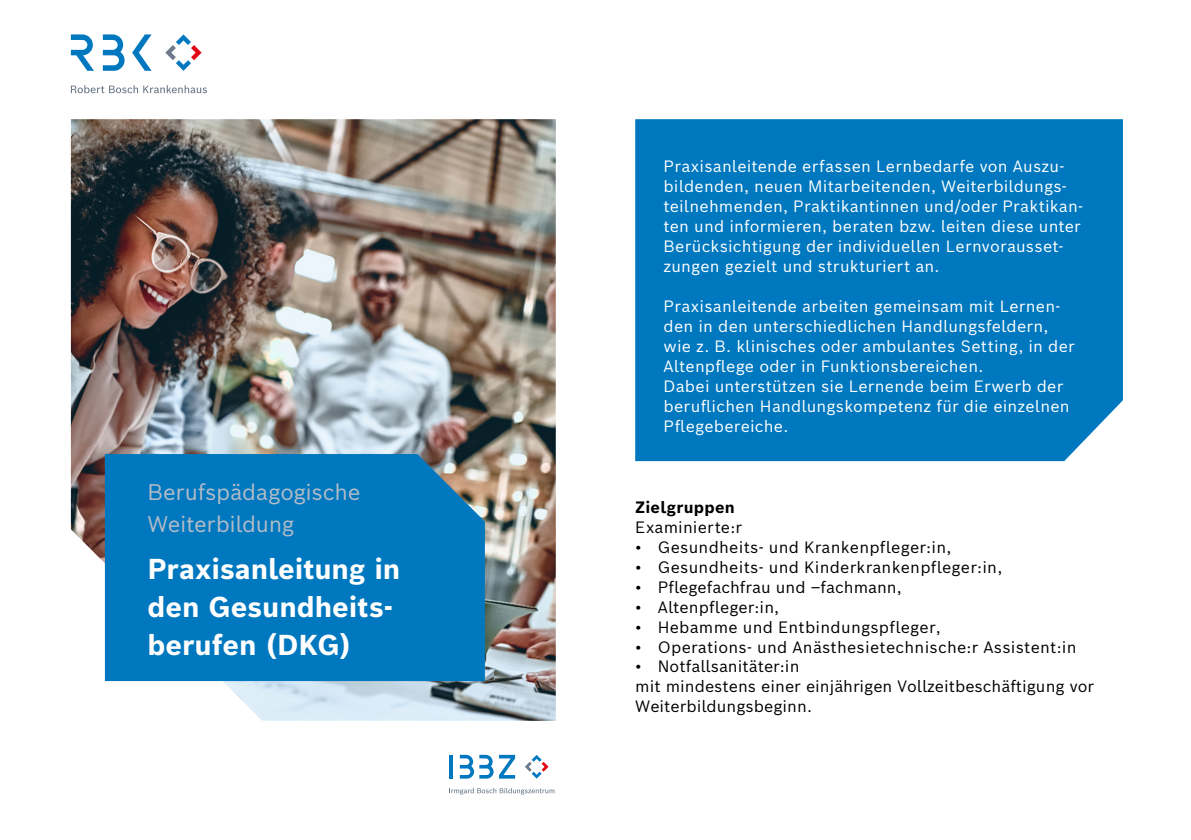
<style>
.page{position:relative;width:1191px;height:840px;background:#fff}
.page>*{position:absolute;margin:0;border:0;box-sizing:border-box;transform-origin:0 0}
.t1{font:700 28px/38px "Bosch Sans";color:#fff}
.t2{font:22px/32px "Bosch Sans";letter-spacing:-.015em;color:#b3bcc7}
.t3{font:16px/20px "Bosch Sans";letter-spacing:.015em;color:#fff}
.t4{font:16px/20px "Bosch Sans";letter-spacing:.015em;color:#000}
.t5{font:700 16px "Bosch Sans";letter-spacing:.02em;color:#000}
</style>
<div class="page">
<svg style="left:165px;top:34px;width:37px;height:37px"></svg>
<svg style="left:132px;top:34px;width:20px;height:37px"></svg>
<svg style="left:71px;top:34px;width:23px;height:37px"></svg>
<svg style="left:103px;top:34px;width:22px;height:37px"></svg>
<svg style="left:71px;top:85px;width:136px;height:8px"></svg>
<img style="left:71px;top:119px;width:485px;height:601px">
<div style="left:105px;top:454px;width:380px;height:226px;background:#0078bf"></div>
<svg style="left:525px;top:755px;width:23px;height:23px"></svg>
<svg style="left:460px;top:754px;width:33px;height:24px"></svg>
<hr style="left:449px;top:754px;width:4px;height:24px;background:#0078bf">
<svg style="left:499px;top:754px;width:16px;height:24px"></svg>
<svg style="left:449px;top:788px;width:105px;height:6px"></svg>
<div style="left:635px;top:119px;width:488px;height:342px;background:#0078bf"></div>
<h2 class="t2" style="left:147px;top:474px;width:214px">Berufspädagogische<br>Weiterbildung</h2>
<h1 class="t1" style="left:147px;top:547px;width:254px">Praxisanleitung in den Gesundheits&shy;berufen (DKG)</h1>
<p class="t3" style="left:663px;top:155px;width:421px">Praxisanleitende erfassen Lernbedarfe von Auszu&shy;bildenden, neuen Mitarbeitenden, Weiterbildungs&shy;teilnehmenden, Praktikantinnen und/oder Praktikan&shy;ten und informieren, beraten bzw. leiten diese unter Berücksichtigung der individuellen Lernvorausset&shy;zungen gezielt und strukturiert an.</p>
<p class="t3" style="left:663px;top:295px;width:413px">Praxisanleitende arbeiten gemeinsam mit Lernen&shy;den in den unterschiedlichen Handlungsfeldern, wie z. B. klinisches oder ambulantes Setting, in der Altenpflege oder in Funktionsbereichen.<br>Dabei unterstützen sie Lernende beim Erwerb der beruflichen Handlungskompetenz für die einzelnen Pflegebereiche.</p>
<p class="t5" style="left:635px;top:493px;width:101px">Zielgruppen</p>
<p class="t4" style="left:635px;top:515px;width:108px">Examinierte:r</p>
<p class="t4" style="left:635px;top:535px;width:318px">• Gesundheits- und Krankenpfleger:in,</p>
<p class="t4" style="left:635px;top:555px;width:369px">• Gesundheits- und Kinderkrankenpfleger:in,</p>
<p class="t4" style="left:635px;top:575px;width:268px">• Pflegefachfrau und –fachmann,</p>
<p class="t4" style="left:635px;top:595px;width:146px">• Altenpfleger:in,</p>
<p class="t4" style="left:635px;top:615px;width:307px">• Hebamme und Entbindungspfleger,</p>
<p class="t4" style="left:635px;top:635px;width:443px">• Operations- und Anästhesietechnische:r Assistent:in</p>
<p class="t4" style="left:635px;top:654px;width:460px">• Notfallsanitäter:in<br>mit mindestens einer einjährigen Vollzeitbeschäftigung vor<br>Weiterbildungsbeginn.</p>
</div>
